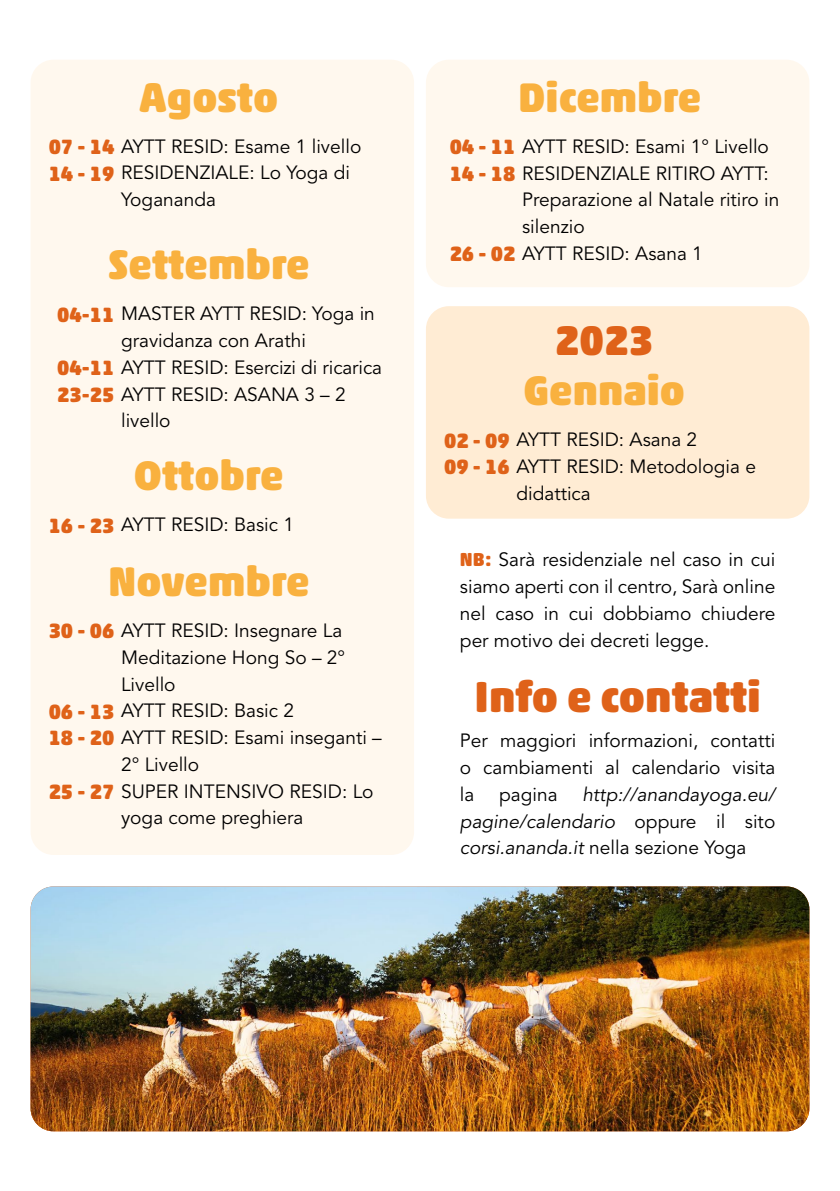
<style>
.page{position:relative;width:840px;height:1191px;background:#fff}
.page>*{position:absolute;margin:0;border:0;box-sizing:border-box;transform-origin:0 0}
.t1{font:900 44px "Akko Rounded Std";color:#df6219}
.t2{font:900 42px "Akko Rounded Std";color:#f9b13f}
.t3{font:900 42px "Akko Rounded Std";color:#df6219}
.t4{font:19.2px/26.8px "Avenir";color:#000}
.t5{font:italic 19.2px/26.8px "Avenir";color:#000;text-align:justify}
.s1{font-family:"Akko Rounded Std";font-weight:900;font-size:21px;color:#df6219}
.s2{font-family:"Akko Rounded Std";font-weight:900;color:#df6219}
.s3{font-style:normal}
</style>
<div class="page">
<div style="left:425px;top:306px;width:384px;height:212px;background:#ffecd4;border-radius:23px"></div>
<div style="left:31px;top:60px;width:383px;height:795px;background:#fff8ee;border-radius:23px"></div>
<div style="left:425px;top:60px;width:384px;height:227px;background:#fff8ee;border-radius:23px"></div>
<img style="left:31px;top:886px;width:778px;height:245px">
<h2 class="t2" style="left:139px;top:71px;width:140px">Agosto</h2>
<h2 class="t2" style="left:518px;top:71px;width:185px">Dicembre</h2>
<p class="t4" style="left:49px;top:133px;width:314px"><span class="s1">07 - 14</span> AYTT RESID: Esame 1 livello<br><span class="s1">14 - 19</span> RESIDENZIALE: Lo Yoga di</p>
<p class="t4" style="left:449px;top:133px;width:320px"><span class="s1">04 - 11</span> AYTT RESID: Esami 1° Livello<br><span class="s1">14 - 18</span> RESIDENZIALE RITIRO AYTT:</p>
<p class="t4" style="left:121px;top:187px;width:96px">Yogananda</p>
<p class="t4" style="left:522px;top:187px;width:259px">Preparazione al Natale ritiro in silenzio</p>
<h2 class="t2" style="left:108px;top:239px;width:203px">Settembre</h2>
<p class="t4" style="left:57px;top:301px;width:319px"><span class="s1">04-11</span> MASTER AYTT RESID: Yoga in</p>
<p class="t4" style="left:57px;top:354px;width:326px"><span class="s1">04-11</span> AYTT RESID: Esercizi di ricarica<br><span class="s1">23-25</span> AYTT RESID: ASANA 3 – 2</p>
<p class="t4" style="left:121px;top:328px;width:186px">gravidanza con Arathi</p>
<p class="t4" style="left:121px;top:408px;width:51px">livello</p>
<h2 class="t2" style="left:134px;top:450px;width:151px">Ottobre</h2>
<p class="t4" style="left:49px;top:512px;width:247px"><span class="s1">16 - 23</span> AYTT RESID: Basic 1</p>
<h2 class="t2" style="left:108px;top:555px;width:203px">Novembre</h2>
<p class="t4" style="left:49px;top:618px;width:295px"><span class="s1">30 - 06</span> AYTT RESID: Insegnare La</p>
<p class="t4" style="left:121px;top:644px;width:225px">Meditazione Hong So – 2°<br>Livello</p>
<p class="t4" style="left:49px;top:698px;width:334px"><span class="s1">06 - 13</span> AYTT RESID: Basic 2<br><span class="s1">18 - 20</span> AYTT RESID: Esami inseganti –</p>
<p class="t4" style="left:49px;top:778px;width:326px"><span class="s1">25 - 27</span> SUPER INTENSIVO RESID: Lo</p>
<p class="t4" style="left:121px;top:751px;width:80px">2° Livello</p>
<p class="t4" style="left:121px;top:805px;width:184px">yoga come preghiera</p>
<p class="t4" style="left:449px;top:240px;width:254px"><span class="s1">26 - 02</span> AYTT RESID: Asana 1</p>
<h2 class="t3" style="left:554px;top:314px;width:100px">2023</h2>
<h2 class="t2" style="left:523px;top:365px;width:163px">Gennaio</h2>
<p class="t4" style="left:444px;top:427px;width:313px"><span class="s1">02 - 09</span> AYTT RESID: Asana 2<br><span class="s1">09 - 16</span> AYTT RESID: Metodologia e</p>
<p class="t4" style="left:516px;top:480px;width:76px">didattica</p>
<p class="t4" style="left:459px;top:547px;width:317px;text-align:justify"><span class="s2">NB:</span> Sarà residenziale nel caso in cui siamo aperti con il centro, Sarà online nel caso in cui dobbiamo chiudere per motivo dei decreti legge.</p>
<h1 class="t1" style="left:474px;top:670px;width:287px">Info e contatti</h1>
<p class="t4" style="left:459px;top:728px;width:317px;text-align:justify">Per maggiori informazioni, contatti o cambiamenti al calendario visita la</p>
<p class="t5" style="left:459px;top:781px;width:317px;text-indent:122px">http://anandayoga.eu/ pagine/calendario <span class="s3">oppure il sito </span>corsi.ananda.it <span class="s3">nella sezione Yoga</span></p>
<p class="t4" style="left:499px;top:781px;width:60px">pagina</p>
</div>
